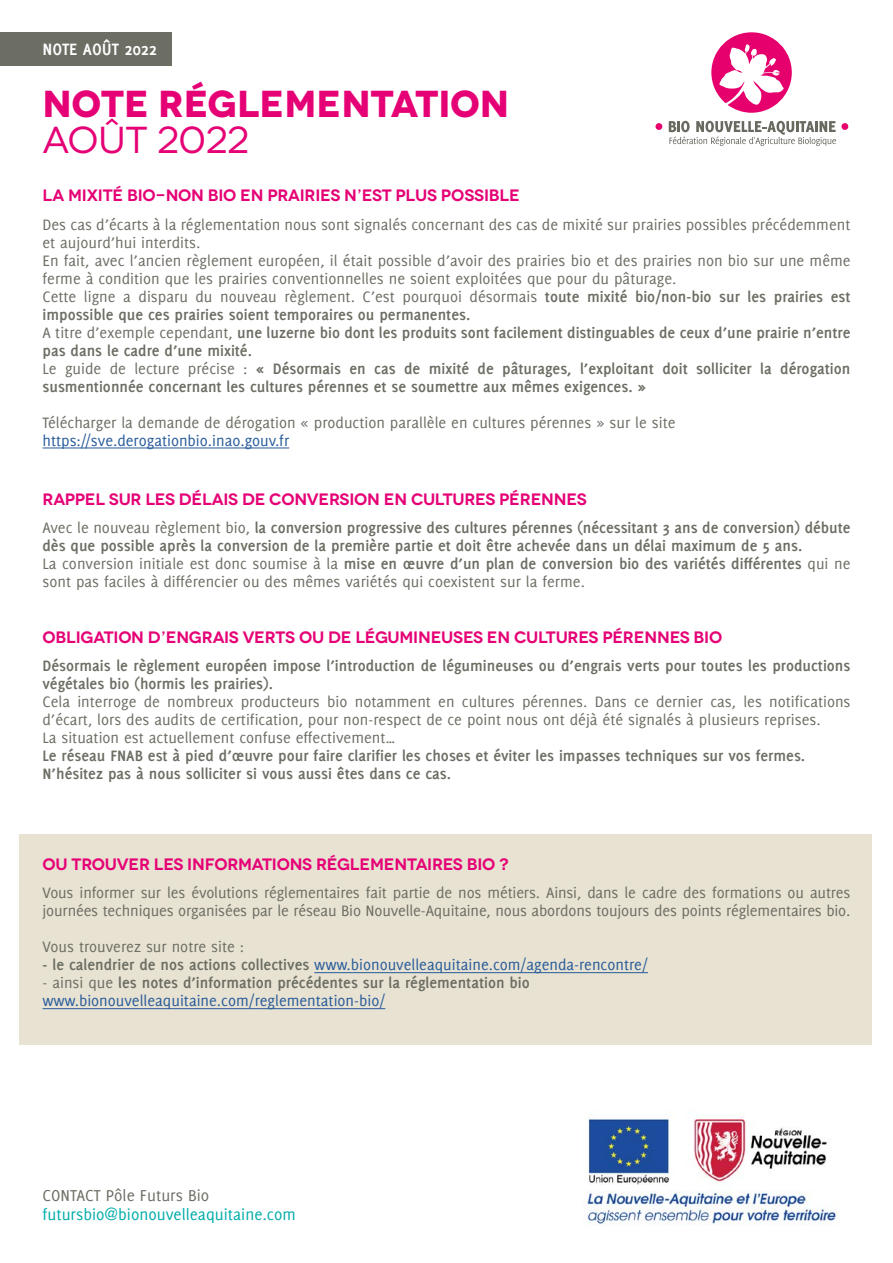
<style>
.page{position:relative;width:893px;height:1263px;background:#fff}
.page>*{position:absolute;margin:0;border:0;box-sizing:border-box;transform-origin:0 0}
.t1{font:700 37.5px "Novecentowide";color:#e50075}
.t2{font:37.5px "Novecentowide";color:#e50075}
.t3{font:700 18px "Delicious";color:#fff}
.t4{font:17.25px "Delicious";color:#00aca9}
.t5{font:17.25px "Delicious";color:#6c6d63}
.t6{font:16.5px/18px "Delicious";color:#6c6d63}
.t7{font:700 16.5px/18px "Delicious";color:#6c6d63}
.t8{font:600 16.5px "Novecentowide";letter-spacing:-.01em;color:#e50075}
.t9{font:16.5px "Delicious";color:#275b9b}
.s1{font-weight:700}
.s2{font-weight:400}
.s3{font-weight:700;color:#6c6d63}
.s4{font-weight:400;color:#275b9b}
</style>
<div class="page">
<div style="left:0;top:32px;width:171px;height:34px;background:#6c6d63"></div>
<svg style="left:711px;top:32px;width:81px;height:81px"></svg>
<div style="left:655px;top:123px;width:7px;height:7px;background:#e6006d;border-radius:50%"></div>
<div style="left:841px;top:123px;width:7px;height:7px;background:#e6006d;border-radius:50%"></div>
<svg style="left:669px;top:121px;width:167px;height:25px"></svg>
<hr style="left:43px;top:448px;width:246px;height:1px;background:#275b9b">
<div style="left:19px;top:834px;width:853px;height:211px;background:#e8e2d2"></div>
<hr style="left:314px;top:972px;width:334px;height:1px;background:#275b9b">
<hr style="left:43px;top:1008px;width:342px;height:1px;background:#275b9b">
<img style="left:587px;top:1118px;width:250px;height:108px">
<p class="t3" style="left:43px;top:39px;width:116px">Note août 2022</p>
<h1 class="t1" style="left:43px;top:80px;width:468px">NOTE RÉGLEMENTATION</h1>
<h1 class="t2" style="left:43px;top:118px;width:208px">août 2022</h1>
<p class="t8" style="left:43px;top:185px;width:479px">LA MIXITÉ BIO-NON BIO EN PRAIRIES N’EST PLUS POSSIBLE</p>
<p class="t6" style="left:43px;top:215px;width:810px">Des cas d’écarts à la réglementation nous sont signalés concernant des cas de mixité sur prairies possibles précédemment et aujourd’hui interdits.<br>En fait, avec l’ancien règlement européen, il était possible d’avoir des prairies bio et des prairies non bio sur une même ferme à condition que les prairies conventionnelles ne soient exploitées que pour du pâturage.<br>Cette ligne a disparu du nouveau règlement. C’est pourquoi désormais <span class="s1">toute mixité bio/non-bio sur les prairies est impossible que ces prairies soient temporaires ou permanentes.<br></span>A titre d’exemple cependant, <span class="s1">une luzerne bio dont les produits sont facilement distinguables de ceux d’une prairie n’entre pas dans le cadre d’une mixité.<br></span>Le guide de lecture précise : <span class="s1">« Désormais en cas de mixité de pâturages, l’exploitant doit solliciter la dérogation susmentionnée concernant les cultures pérennes et se soumettre aux mêmes exigences. »</span></p>
<p class="t6" style="left:43px;top:413px;width:634px">Télécharger la demande de dérogation « production parallèle en cultures pérennes » sur le site</p>
<p class="t9" style="left:43px;top:431px;width:248px">https://sve.derogationbio.inao.gouv.fr</p>
<p class="t8" style="left:43px;top:489px;width:546px">RAPPEL SUR LES DÉLAIS DE CONVERSION EN CULTURES PÉRENNES</p>
<p class="t7" style="left:43px;top:519px;width:809px"><span class="s2">Avec le nouveau règlement bio,</span> la conversion progressive des cultures pérennes (nécessitant 3 ans de conversion) débute dès que possible après la conversion de la première partie et doit être achevée dans un délai maximum de 5 ans.<br><span class="s2">La conversion initiale est donc soumise à la</span> mise en œuvre d’un plan de conversion bio des variétés différentes <span class="s2">qui ne sont pas faciles à différencier ou des mêmes variétés qui coexistent sur la ferme.</span></p>
<p class="t8" style="left:43px;top:627px;width:681px">OBLIGATION D’ENGRAIS VERTS OU DE LÉGUMINEUSES EN CULTURES PÉRENNES BIO</p>
<p class="t7" style="left:43px;top:657px;width:809px">Désormais le règlement européen impose l’introduction de légumineuses ou d’engrais verts pour toutes les productions végétales bio (hormis les prairies).</p>
<p class="t6" style="left:43px;top:693px;width:809px">Cela interroge de nombreux producteurs bio notamment en cultures pérennes. Dans ce dernier cas, les notifications d’écart, lors des audits de certification, pour non-respect de ce point nous ont déjà été signalés à plusieurs reprises.<br>La situation est actuellement confuse effectivement…</p>
<p class="t7" style="left:43px;top:747px;width:764px">Le réseau FNAB est à pied d’œuvre pour faire clarifier les choses et éviter les impasses techniques sur vos fermes.<br>N’hésitez pas à nous solliciter si vous aussi êtes dans ce cas.</p>
<p class="t8" style="left:43px;top:854px;width:468px">OU TROUVER LES INFORMATIONS RÉGLEMENTAIRES BIO ?</p>
<p class="t6" style="left:43px;top:884px;width:809px">Vous informer sur les évolutions réglementaires fait partie de nos métiers. Ainsi, dans le cadre des formations ou autres journées techniques organisées par le réseau Bio Nouvelle-Aquitaine, nous abordons toujours des points réglementaires bio.</p>
<p class="t6" style="left:43px;top:938px;width:203px">Vous trouverez sur notre site :</p>
<p class="t9" style="left:43px;top:956px;width:607px"><span class="s3">- le calendrier de nos actions collectives</span> www.bionouvelleaquitaine.com/agenda-rencontre/</p>
<p class="t7" style="left:43px;top:974px;width:489px"><span class="s2">- ainsi que</span> les notes d’information précédentes sur la réglementation bio <span class="s4">www.bionouvelleaquitaine.com/reglementation-bio/</span></p>
<p class="t5" style="left:43px;top:1185px;width:168px">CONTACT Pôle Futurs Bio</p>
<p class="t4" style="left:43px;top:1205px;width:255px">futursbio@bionouvelleaquitaine.com</p>
</div>
